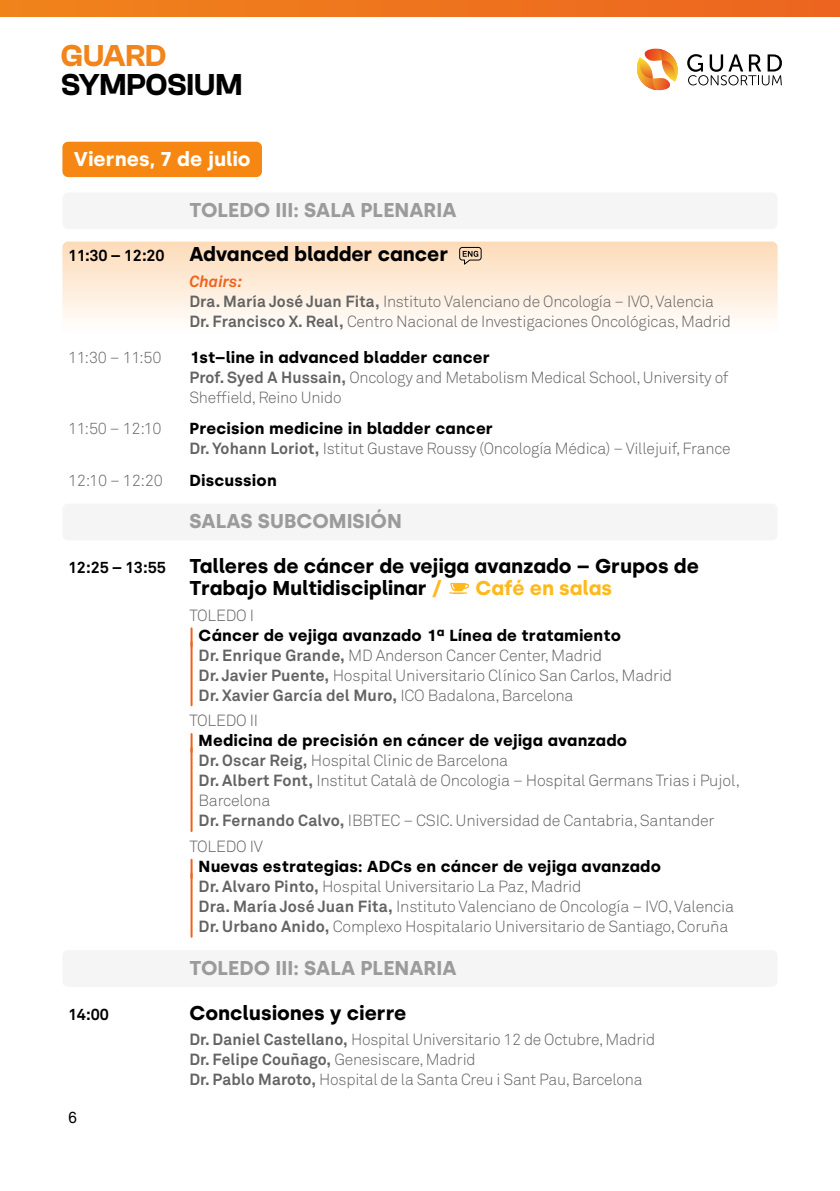
<style>
.page{position:relative;width:840px;height:1191px;background:#fff}
.page>*{position:absolute;margin:0;border:0;box-sizing:border-box;transform-origin:0 0}
.t1{font:700 31.4px "Clash Grotesk Variable";letter-spacing:-.005em;color:#000}
.t2{font:700 31.4px "Clash Grotesk Variable";letter-spacing:-.01em;color:#f1841a}
.t3{font:700 20px/22px "Silka";color:#000}
.t4{font:700 20px "Silka";color:#9b9b9b}
.t5{font:700 20px "Silka";letter-spacing:.005em;color:#fff}
.t6{font:700 20px "Silka";color:#ffb91e}
.t7{font:300 16px/20px "Akkurat";letter-spacing:-.015em;color:#646363}
.t8{font:700 16px "Silka";letter-spacing:.015em;color:#000}
.t9{font:700 16px "Akkurat";color:#000}
.t10{font:16px "Akkurat";color:#000}
.s1{font-family:"Akkurat";font-size:16px}
.s2{font-weight:700;font-style:italic;color:#ed631c}
.s3{font-weight:700}
.s4{color:#ffb91e}
</style>
<div class="page">
<div style="left:0;top:0;width:839px;height:17px;background:linear-gradient(to right,#f0831b,#ec6520)"></div>
<svg style="left:637px;top:49px;width:40px;height:41px"></svg>
<svg style="left:687px;top:54px;width:94px;height:31px"></svg>
<div style="left:62px;top:142px;width:200px;height:35px;background:#f68712;border-radius:6px"></div>
<div style="left:62px;top:192px;width:715px;height:37px;background:#f5f5f5;border-radius:6px"></div>
<div style="left:62px;top:503px;width:715px;height:37px;background:#f5f5f5;border-radius:6px"></div>
<svg style="left:190px;top:628px;width:2px;height:14px"></svg>
<hr style="left:190px;top:642px;width:2px;height:63px;background:#ed631c">
<svg style="left:190px;top:734px;width:2px;height:14px"></svg>
<hr style="left:190px;top:748px;width:2px;height:83px;background:#ed631c">
<svg style="left:190px;top:859px;width:2px;height:14px"></svg>
<hr style="left:190px;top:873px;width:2px;height:63px;background:#ed631c">
<div style="left:62px;top:950px;width:715px;height:37px;background:#f5f5f5;border-radius:6px"></div>
<svg style="left:449px;top:583px;width:19px;height:11px"></svg>
<svg style="left:62px;top:242px;width:715px;height:79px"></svg>
<svg style="left:459px;top:247px;width:22px;height:18px"></svg>
<h1 class="t2" style="left:61px;top:38px;width:107px">GUARD</h1>
<h1 class="t1" style="left:61px;top:67px;width:183px">SYMPOSIUM</h1>
<p class="t5" style="left:74px;top:147px;width:178px">Viernes, 7 de julio</p>
<p class="t4" style="left:189px;top:198px;width:268px">TOLEDO III: SALA PLENARIA</p>
<p class="t3" style="left:68px;top:243px;width:381px"><span class="s1">11:30 – 12:20</span> Advanced bladder cancer</p>
<p class="t7" style="left:189px;top:272px;width:542px"><span class="s2">Chairs:<br></span><span class="s3">Dra. María José Juan Fita,</span> Instituto Valenciano de Oncología – IVO, Valencia<br><span class="s3">Dr. Francisco X. Real,</span> Centro Nacional de Investigaciones Oncológicas, Madrid</p>
<p class="t7" style="left:68px;top:347px;width:95px">11:30 – 11:50</p>
<p class="t8" style="left:189px;top:348px;width:302px">1st–line in advanced bladder cancer</p>
<p class="t7" style="left:189px;top:367px;width:540px"><span class="s3">Prof. Syed A Hussain,</span> Oncology and Metabolism Medical School, University of<br>Sheffield, Reino Unido</p>
<p class="t7" style="left:68px;top:419px;width:95px">11:50 – 12:10</p>
<p class="t8" style="left:189px;top:419px;width:305px">Precision medicine in bladder cancer</p>
<p class="t7" style="left:189px;top:439px;width:542px"><span class="s3">Dr. Yohann Loriot,</span> Istitut Gustave Roussy (Oncología Médica) – Villejuif, France</p>
<p class="t7" style="left:68px;top:470px;width:96px">12:10 – 12:20</p>
<p class="t8" style="left:189px;top:470px;width:89px">Discussion</p>
<p class="t4" style="left:189px;top:509px;width:214px">SALAS SUBCOMISIÓN</p>
<p class="t3" style="left:189px;top:555px;width:510px;text-indent:-121px"><span class="s1">12:25 – 13:55</span> Talleres de cáncer de vejiga avanzado – Grupos de<br>Trabajo Multidisciplinar <span class="s4">/</span></p>
<p class="t6" style="left:475px;top:576px;width:138px">Café en salas</p>
<p class="t7" style="left:189px;top:605px;width:66px">TOLEDO I</p>
<p class="t8" style="left:198px;top:625px;width:423px">Cáncer de vejiga avanzado 1ª Línea de tratamiento</p>
<p class="t7" style="left:198px;top:645px;width:475px"><span class="s3">Dr. Enrique Grande,</span> MD Anderson Cancer Center, Madrid<br><span class="s3">Dr. Javier Puente,</span> Hospital Universitario Clínico San Carlos, Madrid<br><span class="s3">Dr. Xavier García del Muro,</span> ICO Badalona, Barcelona</p>
<p class="t7" style="left:189px;top:711px;width:70px">TOLEDO II</p>
<p class="t8" style="left:198px;top:731px;width:429px">Medicina de precisión en cáncer de vejiga avanzado</p>
<p class="t7" style="left:198px;top:751px;width:542px"><span class="s3">Dr. Oscar Reig,</span> Hospital Clinic de Barcelona<br><span class="s3">Dr. Albert Font,</span> Institut Català de Oncologia – Hospital Germans Trias i Pujol, Barcelona<br><span class="s3">Dr. Fernando Calvo,</span> IBBTEC – CSIC. Universidad de Cantabria, Santander</p>
<p class="t7" style="left:189px;top:837px;width:75px">TOLEDO IV</p>
<p class="t8" style="left:198px;top:857px;width:463px">Nuevas estrategias: ADCs en cáncer de vejiga avanzado</p>
<p class="t7" style="left:198px;top:877px;width:536px"><span class="s3">Dr. Alvaro Pinto,</span> Hospital Universitario La Paz, Madrid<br><span class="s3">Dra. María José Juan Fita,</span> Instituto Valenciano de Oncología – IVO, Valencia<br><span class="s3">Dr. Urbano Anido,</span> Complexo Hospitalario Universitario de Santiago, Coruña</p>
<p class="t4" style="left:189px;top:956px;width:268px">TOLEDO III: SALA PLENARIA</p>
<p class="t9" style="left:68px;top:1003px;width:42px">14:00</p>
<p class="t3" style="left:189px;top:1001px;width:218px">Conclusiones y cierre</p>
<p class="t7" style="left:189px;top:1030px;width:467px"><span class="s3">Dr. Daniel Castellano,</span> Hospital Universitario 12 de Octubre, Madrid<br><span class="s3">Dr. Felipe Couñago,</span> Genesiscare, Madrid<br><span class="s3">Dr. Pablo Maroto,</span> Hospital de la Santa Creu i Sant Pau, Barcelona</p>
<p class="t10" style="left:68px;top:1108px;width:10px">6</p>
</div>
